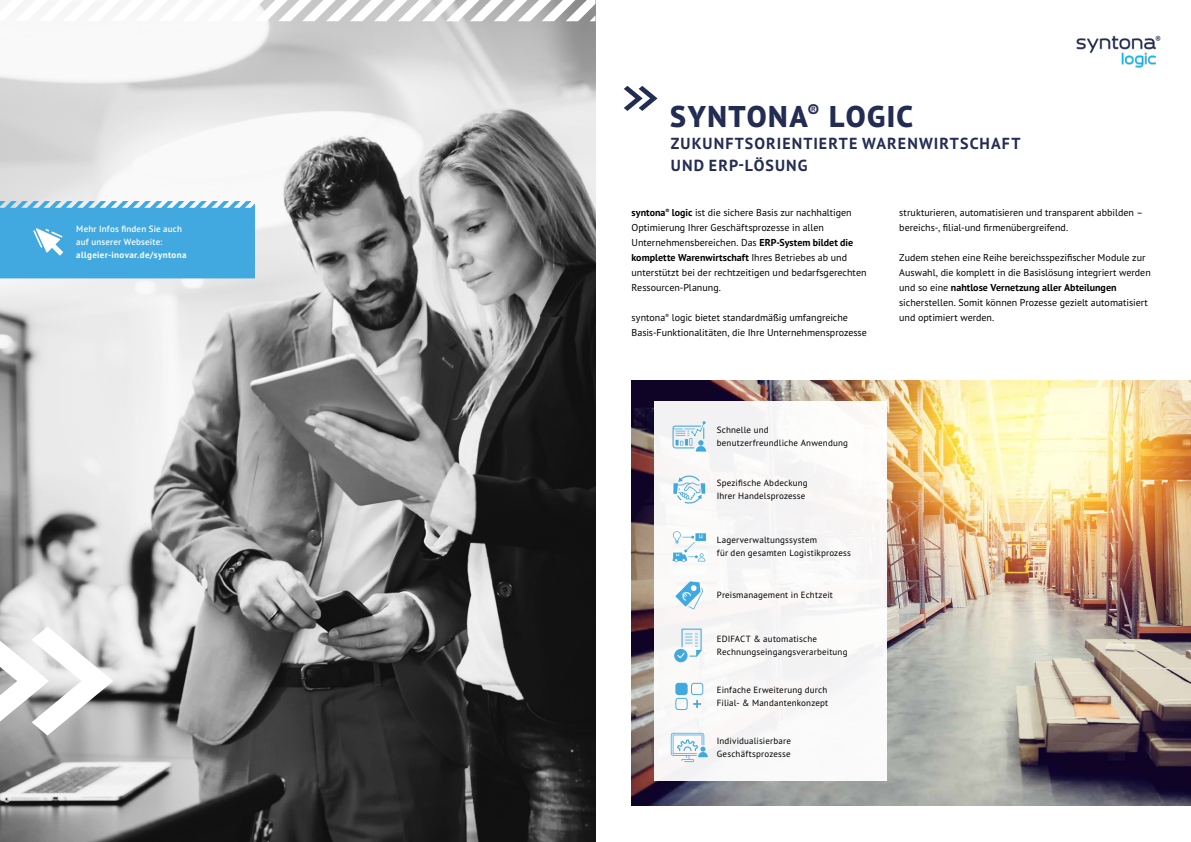
<style>
.page{position:relative;width:1191px;height:842px;background:#fff}
.page>*{position:absolute;margin:0;border:0;box-sizing:border-box;transform-origin:0 0}
.t1{font:800 30px "PT Sans Pro";letter-spacing:.05em;color:#232c53}
.t2{font:700 16px/22px "PT Sans Pro";letter-spacing:.065em;color:#232c53}
.t3{font:10px/15px "PT Sans Pro";color:#000}
.t4{font:9px/13px "PT Sans Pro";letter-spacing:.02em;color:#000}
.t5{font:600 9px/13px "PT Sans Pro";letter-spacing:.02em;color:#fff}
.t6{font:700 9px "PT Sans Pro";letter-spacing:.04em;color:#fff}
.s1{font-weight:700}
</style>
<div class="page">
<img style="left:0;top:21px;width:595px;height:821px">
<svg style="left:69px;top:0;width:526px;height:21px"></svg>
<svg style="left:624px;top:86px;width:33px;height:25px"></svg>
<img style="left:631px;top:381px;width:560px;height:425px">
<svg style="left:0;top:627px;width:113px;height:108px"></svg>
<svg style="left:0;top:201px;width:255px;height:77px;background:#4dade1"></svg>
<img style="left:1076px;top:35px;width:85px;height:33px">
<div style="left:654px;top:401px;width:232px;height:380px;background:#f9f8f8"></div>
<svg style="left:672px;top:421px;width:34px;height:31px"></svg>
<svg style="left:672px;top:531px;width:34px;height:31px"></svg>
<svg style="left:675px;top:581px;width:28px;height:28px"></svg>
<svg style="left:673px;top:475px;width:32px;height:29px"></svg>
<svg style="left:674px;top:629px;width:27px;height:33px"></svg>
<svg style="left:675px;top:683px;width:28px;height:27px"></svg>
<svg style="left:671px;top:733px;width:37px;height:29px"></svg>
<p class="t5" style="left:76px;top:222px;width:107px">Mehr Infos finden Sie auch auf unserer Webseite:</p>
<p class="t6" style="left:76px;top:249px;width:112px">allgeier-inovar.de/syntona</p>
<h1 class="t1" style="left:670px;top:96px;width:244px">SYNTONA<sup>®</sup> LOGIC</h1>
<h2 class="t2" style="left:671px;top:132px;width:351px">ZUKUNFTSORIENTIERTE WARENWIRTSCHAFT<br>UND ERP-LÖSUNG</h2>
<p class="t3" style="left:631px;top:205px;width:236px"><span class="s1">syntona</span><sup>®</sup> <span class="s1">logic</span> ist die sichere Basis zur nachhaltigen Optimierung Ihrer Geschäftsprozesse in allen Unternehmensbereichen. Das <span class="s1">ERP-System bildet die komplette Warenwirtschaft</span> Ihres Betriebes ab und unterstützt bei der rechtzeitigen und bedarfsgerechten Ressourcen-Planung.</p>
<p class="t3" style="left:631px;top:310px;width:237px">syntona<sup>®</sup> logic bietet standardmäßig umfangreiche<br>Basis-Funktionalitäten, die Ihre Unternehmensprozesse</p>
<p class="t3" style="left:899px;top:205px;width:245px">strukturieren, automatisieren und transparent abbilden – bereichs-, filial-und firmenübergreifend.</p>
<p class="t3" style="left:899px;top:250px;width:253px">Zudem stehen eine Reihe bereichsspezifischer Module zur Auswahl, die komplett in die Basislösung integriert werden und so eine <span class="s1">nahtlose Vernetzung aller Abteilungen </span>sicherstellen. Somit können Prozesse gezielt automatisiert und optimiert werden.</p>
<p class="t4" style="left:717px;top:423px;width:133px">Schnelle und benutzerfreundliche Anwendung</p>
<p class="t4" style="left:717px;top:477px;width:92px">Spezifische Abdeckung<br>Ihrer Handelsprozesse</p>
<p class="t4" style="left:717px;top:533px;width:135px">Lagerverwaltungssystem<br>für den gesamten Logistikprozess</p>
<p class="t4" style="left:717px;top:588px;width:118px">Preismanagement in Echtzeit</p>
<p class="t4" style="left:717px;top:632px;width:132px">EDIFACT &amp; automatische<br>Rechnungseingangsverarbeitung</p>
<p class="t4" style="left:717px;top:683px;width:113px">Einfache Erweiterung durch<br>Filial- &amp; Mandantenkonzept</p>
<p class="t4" style="left:717px;top:734px;width:76px">Individualisierbare<br>Geschäftsprozesse</p>
</div>
